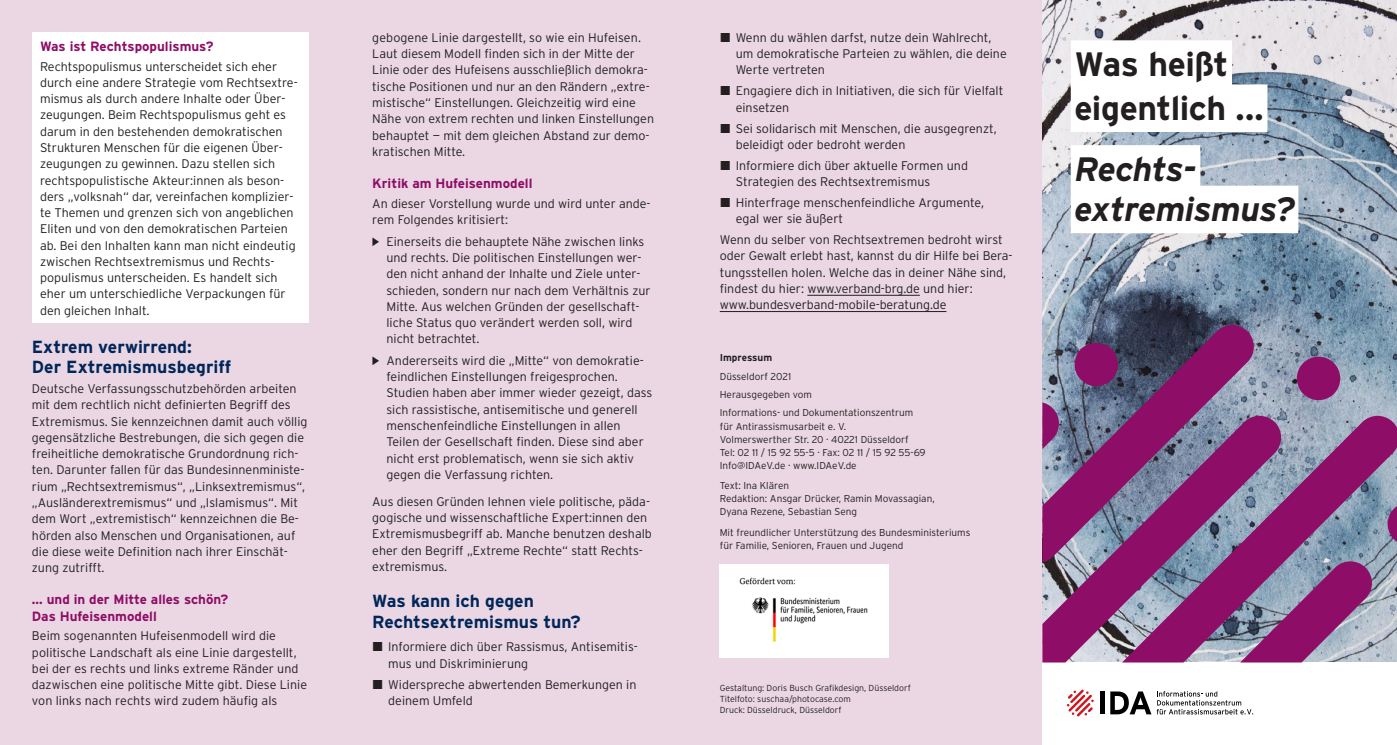
<style>
.page{position:relative;width:1397px;height:745px;background:#fff}
.page>*{position:absolute;margin:0;border:0;box-sizing:border-box;transform-origin:0 0}
.t1{font:700 33.75px/44px "Interstate";letter-spacing:-.015em;color:#231f20}
.t2{font:italic 700 33.75px/40.5px "Interstate";letter-spacing:-.015em;color:#231f20}
.t3{font:700 17.5px/20.6px "Interstate";color:#00265a}
.t4{font:700 13.38px/16.2px "Interstate";color:#8e0d66}
.t5{font:300 12.5px/16.2px "Interstate";color:#231f20}
.t6{font:300 10px/13.1px "Interstate";color:#231f20}
.t7{font:700 10px "Interstate";color:#231f20}
.t8{font:300 8.75px/11.2px "Interstate";color:#231f20}
</style>
<div class="page">
<div style="left:0;top:0;width:1396px;height:744px;background:#ead7e3"></div>
<img style="left:1042px;top:0;width:354px;height:325px">
<div style="left:32px;top:32px;width:276px;height:290px;background:#fff"></div>
<hr style="left:807px;top:295px;width:112px;height:1px;background:#231f20">
<hr style="left:719px;top:311px;width:227px;height:1px;background:#231f20">
<div style="left:1042px;top:662px;width:354px;height:82px;background:#fff"></div>
<hr style="left:1100px;top:691px;width:4px;height:23px;background:#000">
<svg style="left:1110px;top:691px;width:142px;height:23px"></svg>
<svg style="left:1067px;top:689px;width:26px;height:27px"></svg>
<svg style="left:1042px;top:325px;width:354px;height:337px"></svg>
<img style="left:719px;top:564px;width:169px;height:93px">
<div style="left:1070px;top:40px;width:161px;height:48px;background:#fff"></div>
<div style="left:1070px;top:84px;width:197px;height:48px;background:#fff"></div>
<div style="left:1070px;top:145px;width:130px;height:47px;background:#fff"></div>
<div style="left:1070px;top:185px;width:228px;height:48px;background:#fff"></div>
<p class="t4" style="left:40px;top:38px;width:175px">Was ist Rechtspopulismus?</p>
<p class="t5" style="left:40px;top:58px;width:259px">Rechtspopulismus unterscheidet sich eher durch eine andere Strategie vom Rechtsextre&shy;mismus als durch andere Inhalte oder Über&shy;zeugungen. Beim Rechtspopulismus geht es darum in den bestehenden demokratischen Strukturen Menschen für die eigenen Über&shy;zeugungen zu gewinnen. Dazu stellen sich rechtspopulistische Akteur:innen als beson&shy;ders „volksnah“ dar, vereinfachen komplizier&shy;te Themen und grenzen sich von angeblichen Eliten und von den demokratischen Parteien ab. Bei den Inhalten kann man nicht eindeutig zwischen Rechtsextremismus und Rechts&shy;populismus unterscheiden. Es handelt sich eher um unterschiedliche Verpackungen für den gleichen Inhalt.</p>
<h2 class="t3" style="left:32px;top:336px;width:201px">Extrem verwirrend:<br>Der Extremismusbegriff</h2>
<p class="t5" style="left:32px;top:380px;width:277px">Deutsche Verfassungsschutzbehörden arbeiten mit dem rechtlich nicht definierten Begriff des Extremismus. Sie kennzeichnen damit auch völlig gegensätzliche Bestrebungen, die sich gegen die freiheitliche demokratische Grundordnung rich&shy;ten. Darunter fallen für das Bundesinnenministe&shy;rium „Rechtsextremismus“, „Linksextremismus“, „Ausländerextremismus“ und „Islamismus“. Mit dem Wort „extremistisch“ kennzeichnen die Be&shy;hörden also Menschen und Organisationen, auf die diese weite Definition nach ihrer Einschät&shy;zung zutrifft.</p>
<p class="t4" style="left:32px;top:591px;width:198px">… und in der Mitte alles schön?<br>Das Hufeisenmodell</p>
<p class="t5" style="left:32px;top:627px;width:277px">Beim sogenannten Hufeisenmodell wird die politische Landschaft als eine Linie dargestellt, bei der es rechts und links extreme Ränder und dazwischen eine politische Mitte gibt. Diese Linie von links nach rechts wird zudem häufig als</p>
<p class="t5" style="left:372px;top:29px;width:283px">gebogene Linie dargestellt, so wie ein Hufeisen.<br>Laut diesem Modell finden sich in der Mitte der Linie oder des Hufeisens ausschließlich demokra&shy;tische Positionen und nur an den Rändern „extre&shy;mistische“ Einstellungen. Gleichzeitig wird eine Nähe von extrem rechten und linken Einstellungen behauptet — mit dem gleichen Abstand zur demo&shy;kratischen Mitte.</p>
<p class="t4" style="left:372px;top:175px;width:162px">Kritik am Hufeisenmodell</p>
<p class="t5" style="left:372px;top:195px;width:280px">An dieser Vorstellung wurde und wird unter ande&shy;rem Folgendes kritisiert:</p>
<p class="t5" style="left:386px;top:233px;width:265px">Einerseits die behauptete Nähe zwischen links und rechts. Die politischen Einstellungen wer&shy;den nicht anhand der Inhalte und Ziele unter&shy;schieden, sondern nur nach dem Verhältnis zur Mitte. Aus welchen Gründen der gesellschaft&shy;liche Status quo verändert werden soll, wird nicht betrachtet.</p>
<p class="t5" style="left:386px;top:352px;width:267px">Andererseits wird die „Mitte“ von demokratie&shy;feindlichen Einstellungen freigesprochen.<br>Studien haben aber immer wieder gezeigt, dass sich rassistische, antisemitische und generell menschenfeindliche Einstellungen in allen Teilen der Gesellschaft finden. Diese sind aber nicht erst problematisch, wenn sie sich aktiv gegen die Verfassung richten.</p>
<p class="t5" style="left:372px;top:492px;width:281px">Aus diesen Gründen lehnen viele politische, päda&shy;gogische und wissenschaftliche Expert:innen den Extremismusbegriff ab. Manche benutzen deshalb eher den Begriff „Extreme Rechte“ statt Rechts&shy;extremismus.</p>
<h2 class="t3" style="left:372px;top:590px;width:210px">Was kann ich gegen<br>Rechtsextremismus tun?</h2>
<p class="t5" style="left:388px;top:638px;width:251px">Informiere dich über Rassismus, Antisemitis&shy;mus und Diskriminierung</p>
<p class="t5" style="left:388px;top:675px;width:250px">Widerspreche abwertenden Bemerkungen in deinem Umfeld</p>
<p class="t5" style="left:735px;top:29px;width:272px">Wenn du wählen darfst, nutze dein Wahlrecht, um demokratische Parteien zu wählen, die deine<br>Werte vertreten</p>
<p class="t5" style="left:735px;top:83px;width:269px">Engagiere dich in Initiativen, die sich für Vielfalt einsetzen</p>
<p class="t5" style="left:735px;top:120px;width:262px">Sei solidarisch mit Menschen, die ausgegrenzt, beleidigt oder bedroht werden</p>
<p class="t5" style="left:735px;top:157px;width:234px">Informiere dich über aktuelle Formen und<br>Strategien des Rechtsextremismus</p>
<p class="t5" style="left:735px;top:194px;width:250px">Hinterfrage menschenfeindliche Argumente, egal wer sie äußert</p>
<p class="t5" style="left:719px;top:231px;width:294px">Wenn du selber von Rechtsextremen bedroht wirst oder Gewalt erlebt hast, kannst du dir Hilfe bei Bera&shy;tungsstellen holen. Welche das in deiner Nähe sind, findest du hier: www.verband-brg.de und hier: www.bundesverband-mobile-beratung.de</p>
<p class="t7" style="left:719px;top:352px;width:54px">Impressum</p>
<p class="t6" style="left:719px;top:366px;width:195px;line-height:18.5px">Düsseldorf 2021<br>Herausgegeben vom<br>Informations- und Dokumentationszentrum</p>
<p class="t6" style="left:719px;top:419px;width:207px">für Antirassismusarbeit e. V.<br>Volmerswerther Str. 20 · 40221 Düsseldorf Tel: 02 11 / 15 92 55-5 · Fax: 02 11 / 15 92 55-69<br>Info@IDAeV.de · www.IDAeV.de</p>
<p class="t6" style="left:719px;top:478px;width:216px">Text: Ina Klären<br>Redaktion: Ansgar Drücker, Ramin Movassagian,<br>Dyana Rezene, Sebastian Seng</p>
<p class="t6" style="left:719px;top:525px;width:252px">Mit freundlicher Unterstützung des Bundesministeriums für Familie, Senioren, Frauen und Jugend</p>
<p class="t8" style="left:719px;top:681px;width:192px">Gestaltung: Doris Busch Grafikdesign, Düsseldorf<br>Titelfoto: suschaa/photocase.com<br>Druck: Düsseldruck, Düsseldorf</p>
<h1 class="t1" style="left:1074px;top:42px;width:191px">Was heißt eigentlich ...</h1>
<h1 class="t2" style="left:1074px;top:148px;width:222px">Rechts&shy;extremismus?</h1>
</div>
